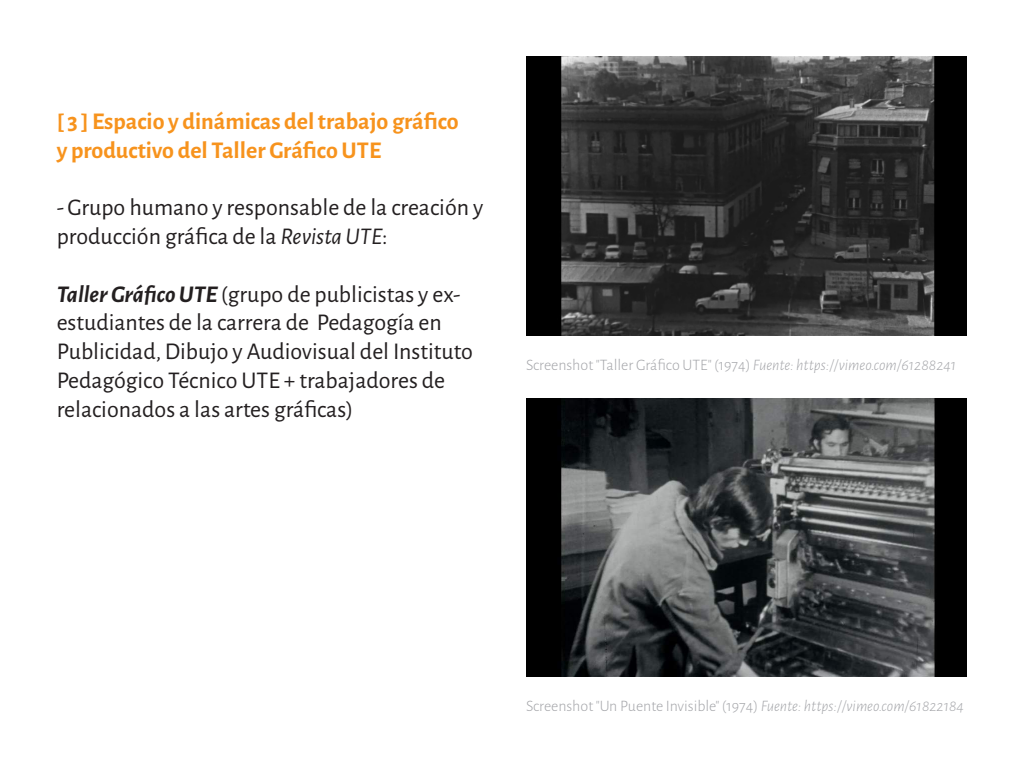
<style>
.page{position:relative;width:1024px;height:768px;background:#fff}
.page>*{position:absolute;margin:0;border:0;box-sizing:border-box;transform-origin:0 0}
.t1{font:24px/28.8px "Alegreya Sans";color:#231f20}
.t2{font:700 24px/28.8px "Alegreya Sans";color:#f7931d}
.t3{font:300 16px "Alegreya Sans";color:#a4a5a9}
.s1{font-style:italic}
.s2{font-weight:700;font-style:italic}
</style>
<div class="page">
<img style="left:526px;top:57px;width:441px;height:278px">
<img style="left:526px;top:398px;width:441px;height:279px">
<p class="t2" style="left:57px;top:105px;width:404px">[ 3 ] Espacio y dinámicas del trabajo gráfico y productivo del Taller Gráfico UTE</p>
<p class="t1" style="left:57px;top:192px;width:428px">- Grupo humano y responsable de la creación y producción gráfica de la <span class="s1">Revista UTE</span>:</p>
<p class="t1" style="left:57px;top:278px;width:418px"><span class="s2">Taller Gráfico UTE</span> (grupo de publicistas y ex&shy;estudiantes de la carrera de Pedagogía en Publicidad, Dibujo y Audiovisual del Instituto Pedagógico Técnico UTE + trabajadores de relacionados a las artes gráficas)</p>
<p class="t3" style="left:526px;top:354px;width:432px">Screenshot "Taller Gráfico UTE" (1974) <span class="s1">Fuente: https://vimeo.com/61288241</span></p>
<p class="t3" style="left:526px;top:696px;width:439px">Screenshot "Un Puente Invisible" (1974) <span class="s1">Fuente: https://vimeo.com/61822184</span></p>
</div>
